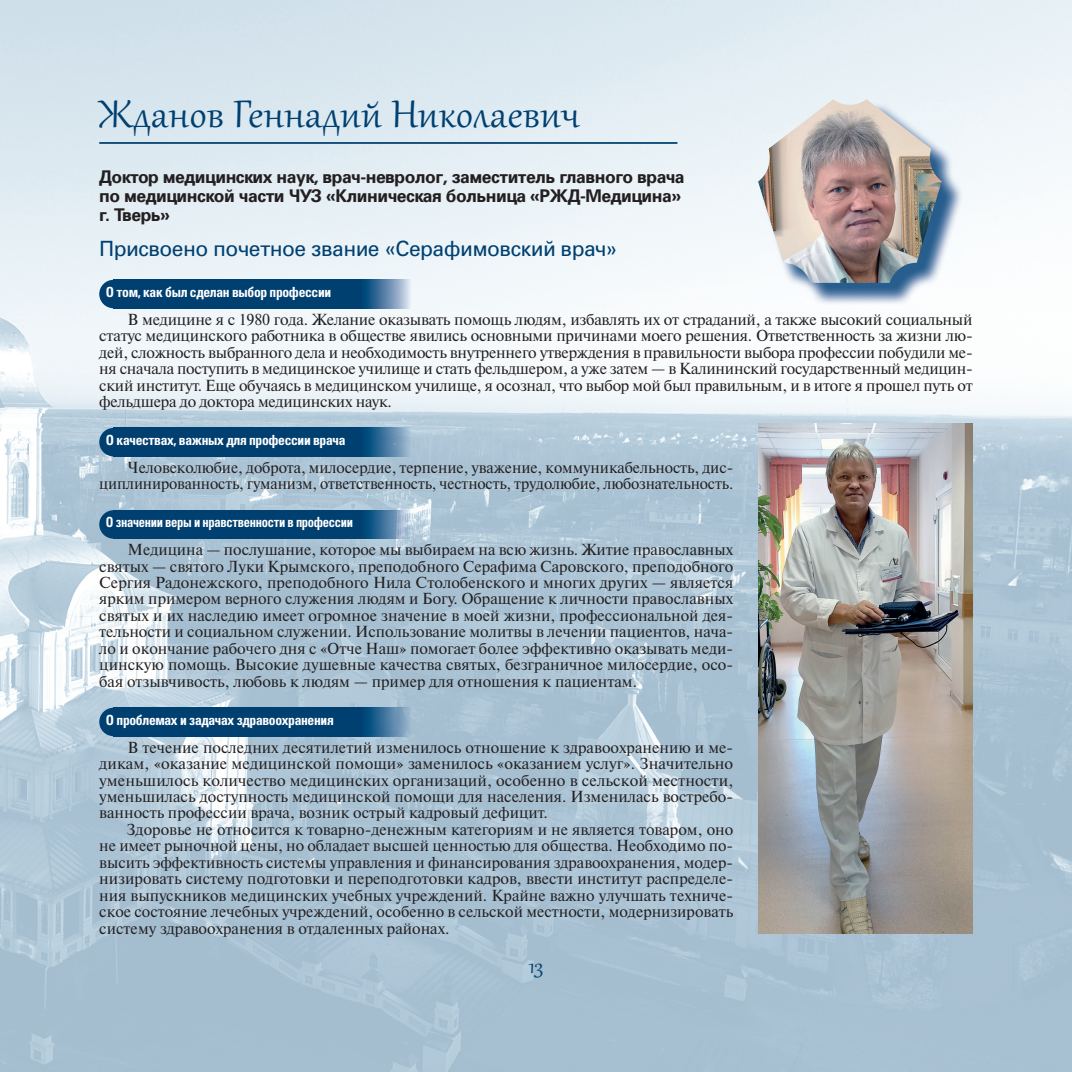
<style>
.page{position:relative;width:1072px;height:1072px;background:#fff}
.page>*{position:absolute;margin:0;border:0;box-sizing:border-box;transform-origin:0 0}
.t1{font:47.25px "Gabriola";letter-spacing:.015em;color:#004071}
.t2{font:26.25px "Gabriola";color:#004071}
.t3{font:21px "Partner";letter-spacing:-.025em;color:#004071}
.t4{font:700 17.5px/19.2px "Partner";letter-spacing:-.025em;color:#231f20}
.t5{font:15.92px/16.4px "Newton C";letter-spacing:-.005em;color:#231f20;text-align:justify}
.t6{font:700 14px "Partner Condensed";letter-spacing:-.025em;color:#fff}
.t7{font:700 14px "Partner Condensed";letter-spacing:-.025em;color:#fff;scale:.9 1}
</style>
<div class="page">
<img style="left:0;top:0;width:765px;height:1071px">
<img style="left:950px;top:118px;width:121px;height:953px">
<img style="left:765px;top:391px;width:185px;height:680px">
<hr style="left:99px;top:142px;width:578px;height:2px;background:#004071">
<img style="left:758px;top:423px;width:214px;height:510px">
<img style="left:761px;top:103px;width:201px;height:202px">
<img style="left:758px;top:99px;width:183px;height:184px">
<img style="left:117px;top:428px;width:294px;height:28px">
<div style="left:99px;top:428px;width:29px;height:28px;background:#004071;border-radius:50%"></div>
<img style="left:117px;top:510px;width:294px;height:28px">
<div style="left:99px;top:510px;width:29px;height:28px;background:#004071;border-radius:50%"></div>
<img style="left:117px;top:707px;width:294px;height:29px">
<div style="left:99px;top:707px;width:29px;height:29px;background:#004071;border-radius:50%"></div>
<img style="left:117px;top:280px;width:294px;height:28px">
<div style="left:99px;top:280px;width:29px;height:28px;background:#004071;border-radius:50%"></div>
<h1 class="t1" style="left:99px;top:95px;width:482px">Жданов Геннадий Николаевич</h1>
<p class="t4" style="left:99px;top:167px;width:587px">Доктор медицинских наук, врач-невролог, заместитель главного врача по медицинской части ЧУЗ «Клиническая больница «РЖД-Медицина» г. Тверь»</p>
<h3 class="t3" style="left:99px;top:236px;width:520px">Присвоено почетное звание «Серафимовский врач»</h3>
<p class="t6" style="left:106px;top:287px;width:227px">О том, как был сделан выбор профессии</p>
<p class="t5" style="left:99px;top:312px;width:875px;text-indent:28px">В медицине я с 1980 года. Желание оказывать помощь людям, избавлять их от страданий, а также высокий социальный статус медицинского работника в обществе явились основными причинами моего решения. Ответственность за жизни лю&shy;дей, сложность выбранного дела и необходимость внутреннего утверждения в правильности выбора профессии побудили ме&shy;ня сначала поступить в медицинское училище и стать фельдшером, а уже затем — в Калининский государственный медицин&shy;ский институт. Еще обучаясь в медицинском училище, я осознал, что выбор мой был правильным, и в итоге я прошел путь от фельдшера до доктора медицинских наук.</p>
<p class="t6" style="left:106px;top:435px;width:241px">О качествах, важных для профессии врача</p>
<p class="t5" style="left:99px;top:460px;width:635px;text-align:right">Человеколюбие, доброта, милосердие, терпение, уважение, коммуникабельность, дис&shy;циплинированность, гуманизм, ответственность, честность, трудолюбие, любознательность.</p>
<p class="t7" style="left:106px;top:517px;width:276px">О значении веры и нравственности в профессии</p>
<p class="t5" style="left:99px;top:543px;width:635px;text-indent:28px">Медицина — послушание, которое мы выбираем на всю жизнь. Житие православных святых — святого Луки Крымского, преподобного Серафима Саровского, преподобного Сергия Радонежского, преподобного Нила Столобенского и многих других — является ярким примером верного служения людям и Богу. Обращение к личности православных святых и их наследию имеет огромное значение в моей жизни, профессиональной дея&shy;тельности и социальном служении. Использование молитвы в лечении пациентов, нача&shy;ло и окончание рабочего дня с «Отче Наш» помогает более эффективно оказывать меди&shy;цинскую помощь. Высокие душевные качества святых, безграничное милосердие, осо&shy;бая отзывчивость, любовь к людям — пример для отношения к пациентам.</p>
<p class="t6" style="left:106px;top:715px;width:229px">О проблемах и задачах здравоохранения</p>
<p class="t5" style="left:99px;top:740px;width:635px;text-indent:28px">В течение последних десятилетий изменилось отношение к здравоохранению и ме&shy;дикам, «оказание медицинской помощи» заменилось «оказанием услуг». Значительно уменьшилось количество медицинских организаций, особенно в сельской местности, уменьшилась доступность медицинской помощи для населения. Изменилась востребо&shy;ванность профессии врача, возник острый кадровый дефицит.</p>
<p class="t5" style="left:99px;top:822px;width:635px;text-indent:27px">Здоровье не относится к товарно-денежным категориям и не является товаром, оно не имеет рыночной цены, но обладает высшей ценностью для общества. Необходимо по&shy;высить эффективность системы управления и финансирования здравоохранения, модер&shy;низировать систему подготовки и переподготовки кадров, ввести институт распределе&shy;ния выпускников медицинских учебных учреждений. Крайне важно улучшать техниче&shy;ское состояние лечебных учреждений, особенно в сельской местности, модернизировать систему здравоохранения в отдаленных районах.</p>
<h2 class="t2" style="left:529px;top:954px;width:16px">13</h2>
</div>
